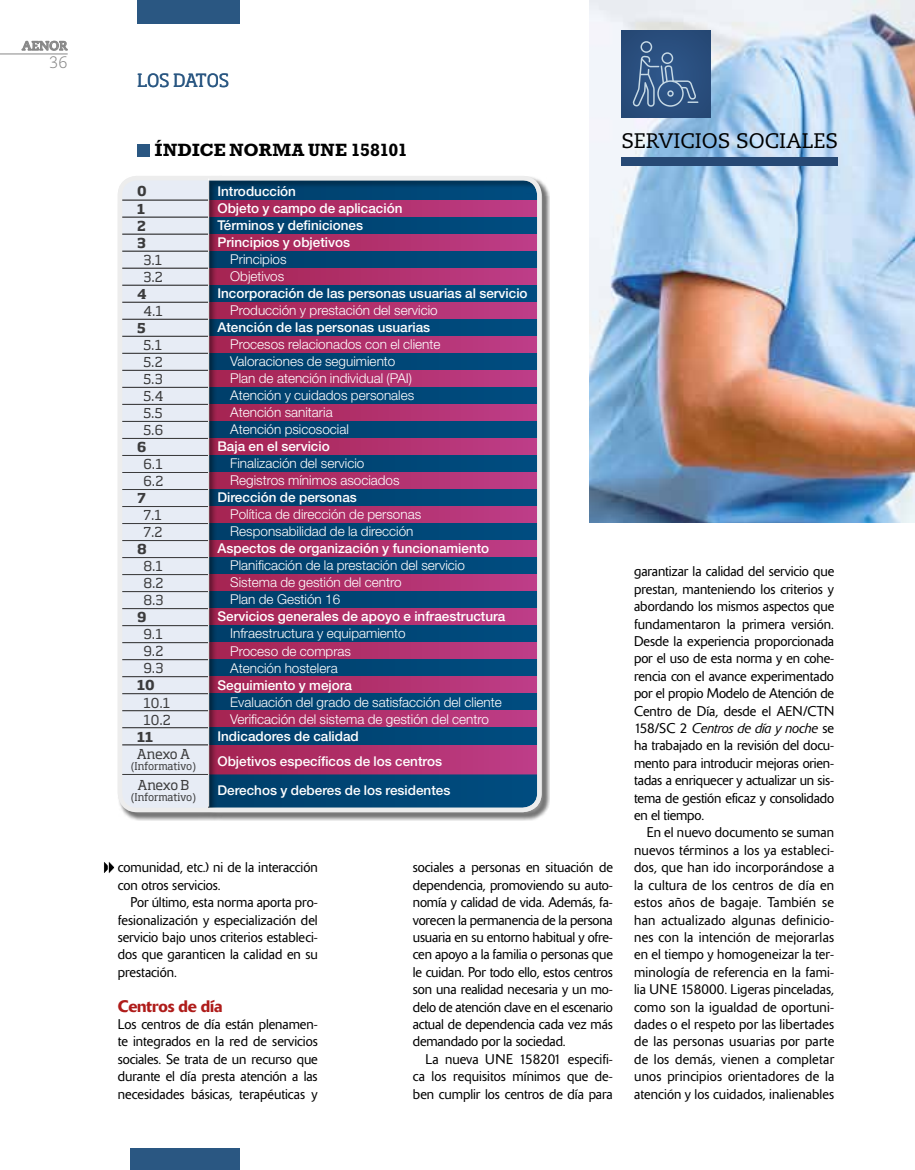
<style>
.page{position:relative;width:915px;height:1170px;background:#fff}
.page>*{position:absolute;margin:0;border:0;box-sizing:border-box;transform-origin:0 0}
.t1{font:21px "Caecilia LT Std";color:#000}
.t2{font:700 18px "Rockwell Std";color:#000}
.t3{font:18px "Soho Std";letter-spacing:-.02em;color:#2a5782}
.t4{font:500 16.5px "Delta";letter-spacing:-.01em;color:#af1c1a}
.t5{font:300 16.5px "Caecilia LT Std";color:#878787}
.t6{font:300 13.95px/17.4px "Delta";color:#000;text-align:justify}
.t7{font:300 13.5px/17px "Helvetica Neue LT Std";color:#fff}
.t8{font:500 13.5px/17px "Helvetica Neue LT Std";color:#fff}
.t9{font:13.5px/17px "Soho Std";letter-spacing:-.02em;color:#3b3b3c}
.t10{font:700 13.5px/17px "Soho Std";color:#3b3b3c;text-align:justify}
.t11{font:700 12.75px "Caecilia LT Std";color:#878787}
.t12{font:10.5px "Soho Std";letter-spacing:-.03em;color:#3b3b3c}
.s1{font-style:italic}
</style>
<div class="page">
<svg style="left:22px;top:41px;width:46px;height:10px"></svg>
<hr style="left:0;top:54px;width:68px;height:1px;background:#878787">
<img style="left:589px;top:0;width:325px;height:522px">
<div style="left:137px;top:1148px;width:102px;height:21px;background:#2a5782"></div>
<div style="left:137px;top:144px;width:12px;height:13px;background:#2a5782"></div>
<div style="left:137px;top:0;width:102px;height:23px;background:#2a5782"></div>
<div style="left:130px;top:1148px;width:102px;height:21px;background:#2a5782"></div>
<div style="left:621px;top:157px;width:216px;height:8px;background:#274975"></div>
<div style="left:621px;top:31px;width:89px;height:87px;background:#284c7a"></div>
<svg style="left:632px;top:41px;width:66px;height:66px"></svg>
<svg style="left:104px;top:862px;width:11px;height:12px"></svg>
<div style="left:117px;top:175px;width:433px;height:646px;background:#000;opacity:.4"></div>
<svg style="left:120px;top:178px;width:419px;height:631px;background:#705c88"></svg>
<div style="left:118px;top:176px;width:423px;height:636px;border:4px solid #ededed;border-radius:17px"></div>
<hr style="left:208px;top:178px;width:1px;height:628px;background:#fff">
<p class="t11" style="left:22px;top:38px;width:47px">AENOR</p>
<p class="t5" style="left:49px;top:53px;width:20px">36</p>
<p class="t3" style="left:137px;top:69px;width:94px">LOS DATOS</p>
<p class="t2" style="left:155px;top:140px;width:254px">ÍNDICE NORMA UNE 158101</p>
<h1 class="t1" style="left:621px;top:128px;width:218px">SERVICIOS SOCIALES</h1>
<p class="t10" style="left:137px;top:183px;width:11px">0<br>1<br>2<br>3</p>
<p class="t9" style="left:143px;top:251px;width:21px">3.1<br>3.2</p>
<p class="t10" style="left:137px;top:285px;width:11px">4</p>
<p class="t9" style="left:143px;top:302px;width:21px">4.1</p>
<p class="t10" style="left:137px;top:319px;width:10px">5</p>
<p class="t9" style="left:143px;top:336px;width:22px;text-align:justify">5.1<br>5.2<br>5.3<br>5.4<br>5.5<br>5.6</p>
<p class="t10" style="left:137px;top:438px;width:11px">6</p>
<p class="t9" style="left:143px;top:455px;width:21px">6.1<br>6.2</p>
<p class="t10" style="left:137px;top:489px;width:10px">7</p>
<p class="t9" style="left:143px;top:506px;width:21px">7.1<br>7.2</p>
<p class="t10" style="left:137px;top:540px;width:11px">8</p>
<p class="t9" style="left:143px;top:557px;width:22px;text-align:justify">8.1<br>8.2<br>8.3</p>
<p class="t10" style="left:137px;top:608px;width:11px">9</p>
<p class="t9" style="left:143px;top:625px;width:21px;text-align:justify">9.1<br>9.2<br>9.3</p>
<p class="t10" style="left:137px;top:676px;width:19px">10</p>
<p class="t9" style="left:143px;top:693px;width:29px">10.1<br>10.2</p>
<p class="t10" style="left:137px;top:727px;width:18px">11</p>
<p class="t9" style="left:137px;top:745px;width:55px">Anexo A</p>
<p class="t12" style="left:131px;top:759px;width:67px">(Informativo)</p>
<p class="t9" style="left:137px;top:776px;width:54px">Anexo B</p>
<p class="t12" style="left:131px;top:790px;width:67px">(Informativo)</p>
<p class="t8" style="left:217px;top:182px;width:186px">Introducción<br>Objeto y campo de aplicación<br>Términos y definiciones<br>Principios y objetivos</p>
<p class="t7" style="left:230px;top:250px;width:58px">Principios<br>Objetivos</p>
<p class="t8" style="left:217px;top:284px;width:311px">Incorporación de las personas usuarias al servicio</p>
<p class="t7" style="left:230px;top:301px;width:209px">Producción y prestación del servicio</p>
<p class="t8" style="left:217px;top:318px;width:214px">Atención de las personas usuarias</p>
<p class="t7" style="left:230px;top:335px;width:212px">Procesos relacionados con el cliente<br>Valoraciones de seguimiento<br>Plan de atención individual (PAI)<br>Atención y cuidados personales<br>Atención sanitaria<br>Atención psicosocial</p>
<p class="t8" style="left:217px;top:437px;width:114px">Baja en el servicio</p>
<p class="t7" style="left:230px;top:454px;width:171px">Finalización del servicio<br>Registros mínimos asociados</p>
<p class="t8" style="left:217px;top:488px;width:141px">Dirección de personas</p>
<p class="t7" style="left:230px;top:505px;width:192px">Política de dirección de personas<br>Responsabilidad de la dirección</p>
<p class="t8" style="left:217px;top:540px;width:273px">Aspectos de organización y funcionamiento</p>
<p class="t7" style="left:230px;top:556px;width:236px">Planificación de la prestación del servicio<br>Sistema de gestión del centro<br>Plan de Gestión 16</p>
<p class="t8" style="left:217px;top:608px;width:289px">Servicios generales de apoyo e infraestructura</p>
<p class="t7" style="left:230px;top:625px;width:177px">Infraestructura y equipamiento<br>Proceso de compras<br>Atención hostelera</p>
<p class="t8" style="left:217px;top:676px;width:136px">Seguimiento y mejora</p>
<p class="t7" style="left:230px;top:693px;width:273px">Evaluación del grado de satisfacción del cliente<br>Verificación del sistema de gestión del centro</p>
<p class="t8" style="left:217px;top:723px;width:226px;line-height:25.5px">Indicadores de calidad<br>Objetivos específicos de los centros</p>
<p class="t8" style="left:217px;top:781px;width:234px">Derechos y deberes de los residentes</p>
<p class="t6" style="left:118px;top:858px;width:201px">comunidad, etc.) ni de la interacción con otros servicios.</p>
<p class="t6" style="left:118px;top:893px;width:201px;text-indent:13px">Por último, esta norma aporta pro&shy;fesionalización y especialización del servicio bajo unos criterios estableci&shy;dos que garanticen la calidad en su prestación.</p>
<p class="t4" style="left:118px;top:995px;width:106px">Centros de día</p>
<p class="t6" style="left:118px;top:1015px;width:201px">Los centros de día están plenamen&shy;te integrados en la red de servicios sociales. Se trata de un recurso que durante el día presta atención a las necesidades básicas, terapéuticas y</p>
<p class="t6" style="left:412px;top:858px;width:201px">sociales a personas en situación de dependencia, promoviendo su auto&shy;nomía y calidad de vida. Además, fa&shy;vorecen la permanencia de la persona usuaria en su entorno habitual y ofre&shy;cen apoyo a la familia o personas que le cuidan. Por todo ello, estos centros son una realidad necesaria y un mo&shy;delo de atención clave en el escenario actual de dependencia cada vez más demandado por la sociedad.</p>
<p class="t6" style="left:412px;top:1050px;width:201px;text-indent:13px">La nueva UNE 158201 especifi&shy;ca los requisitos mínimos que de&shy;ben cumplir los centros de día para</p>
<p class="t6" style="left:634px;top:563px;width:201px">garantizar la calidad del servicio que prestan, manteniendo los criterios y abordando los mismos aspectos que fundamentaron la primera versión.<br>Desde la experiencia proporcionada por el uso de esta norma y en cohe&shy;rencia con el avance experimentado por el propio Modelo de Atención de Centro de Día, desde el AEN/CTN 158/SC 2 <span class="s1">Centros de día y noche</span> se ha trabajado en la revisión del docu&shy;mento para introducir mejoras orien&shy;tadas a enriquecer y actualizar un sis&shy;tema de gestión eficaz y consolidado en el tiempo.</p>
<p class="t6" style="left:634px;top:824px;width:201px;text-indent:13px">En el nuevo documento se suman nuevos términos a los ya estableci&shy;dos, que han ido incorporándose a la cultura de los centros de día en estos años de bagaje. También se han actualizado algunas definicio&shy;nes con la intención de mejorarlas en el tiempo y homogeneizar la ter&shy;minología de referencia en la fami&shy;lia UNE 158000. Ligeras pinceladas, como son la igualdad de oportuni&shy;dades o el respeto por las libertades de las personas usuarias por parte de los demás, vienen a completar unos principios orientadores de la atención y los cuidados, inalienables</p>
</div>
